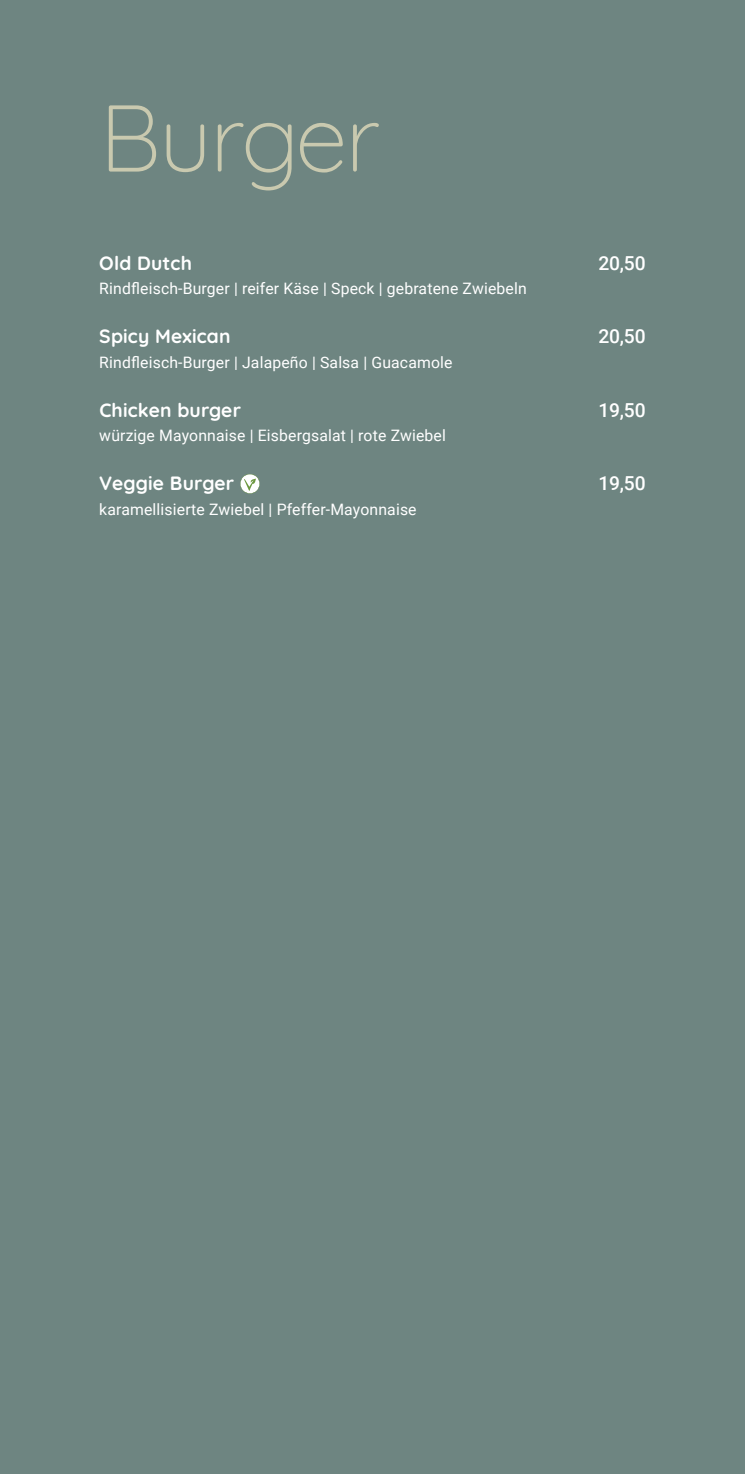
<style>
.page{position:relative;width:745px;height:1474px;background:#fff}
.page>*{position:absolute;margin:0;border:0;box-sizing:border-box;transform-origin:0 0}
.t1{font:300 94.5px "Quicksand";letter-spacing:-.02em;color:#c9c9af}
.t2{font:700 19.25px "Quicksand";letter-spacing:.01em;color:#fff}
.t3{font:500 19.25px "Roboto";letter-spacing:-.01em;color:#fff}
.t4{font:15.75px "Roboto";letter-spacing:.01em;color:#fff}
</style>
<div class="page">
<div style="left:0;top:0;width:744px;height:1473px;background:#6e8581"></div>
<svg style="left:240px;top:474px;width:20px;height:19px"></svg>
<h1 class="t1" style="left:99px;top:65px;width:282px">Burger</h1>
<p class="t2" style="left:99px;top:248px;width:94px">Old Dutch</p>
<p class="t3" style="left:598px;top:249px;width:49px">20,50</p>
<p class="t4" style="left:99px;top:277px;width:428px">Rindfleisch-Burger | reifer Käse | Speck | gebratene Zwiebeln</p>
<p class="t2" style="left:99px;top:321px;width:133px">Spicy Mexican</p>
<p class="t3" style="left:598px;top:323px;width:49px">20,50</p>
<p class="t4" style="left:99px;top:351px;width:354px">Rindfleisch-Burger | Jalapeño | Salsa | Guacamole</p>
<p class="t2" style="left:99px;top:395px;width:143px">Chicken burger</p>
<p class="t3" style="left:598px;top:396px;width:49px">19,50</p>
<p class="t4" style="left:99px;top:424px;width:348px">würzige Mayonnaise | Eisbergsalat | rote Zwiebel</p>
<p class="t2" style="left:99px;top:468px;width:136px">Veggie Burger</p>
<p class="t3" style="left:598px;top:470px;width:49px">19,50</p>
<p class="t4" style="left:99px;top:498px;width:318px">karamellisierte Zwiebel | Pfeffer-Mayonnaise</p>
</div>
